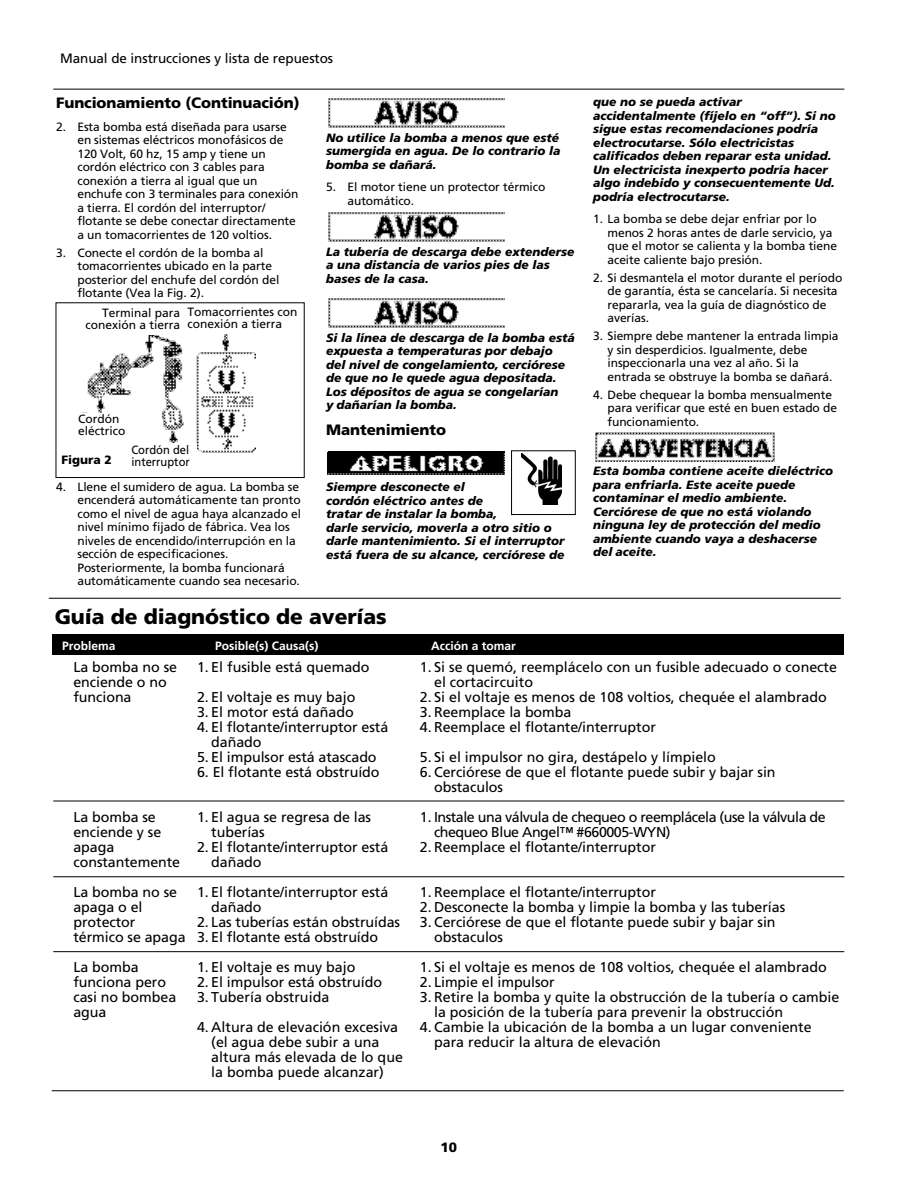
<style>
.page{position:relative;width:918px;height:1188px;background:#fff}
.page>*{position:absolute;margin:0;border:0;box-sizing:border-box;transform-origin:0 0}
.t1{font:900 21px "Frutiger";letter-spacing:-.005em;color:#000}
.t2{font:900 15px "Frutiger";letter-spacing:-.005em;color:#000}
.t3{font:14.25px/15px "Frutiger";letter-spacing:-.005em;color:#000}
.t4{font:14.25px/15px "Frutiger";letter-spacing:-.035em;color:#000}
.t5{font:13.5px "Frutiger";letter-spacing:-.005em;color:#000}
.t6{font:900 13.5px "Frutiger";color:#000}
.t7{font:12px/13.5px "Frutiger";letter-spacing:-.005em;color:#000}
.t8{font:italic 900 12px/13.5px "Frutiger";color:#000}
.t9{font:700 12px "Frutiger";color:#fff}
.t10{font:12px "Frutiger";letter-spacing:-.005em;color:#000;scale:.93 1}
.t11{font:900 12px "Frutiger";color:#000}
</style>
<div class="page">
<svg style="left:328px;top:298px;width:177px;height:30px"></svg>
<svg style="left:328px;top:212px;width:177px;height:30px"></svg>
<svg style="left:328px;top:98px;width:177px;height:30px"></svg>
<svg style="left:328px;top:452px;width:177px;height:23px;background:#434343"></svg>
<svg style="left:53px;top:88px;width:792px;height:2px;background:#7f7f7f"></svg>
<div style="left:52px;top:634px;width:791px;height:21px;background:#000"></div>
<hr style="left:53px;top:800px;width:792px;height:2px;background:#808080">
<svg style="left:53px;top:876px;width:792px;height:2px;background:#7f7f7f"></svg>
<svg style="left:53px;top:951px;width:792px;height:1px"></svg>
<svg style="left:595px;top:432px;width:180px;height:30px"></svg>
<div style="left:511px;top:450px;width:65px;height:65px;border:1px solid #000"></div>
<img style="left:522px;top:454px;width:39px;height:51px">
<img style="left:83px;top:334px;width:172px;height:119px">
<div style="left:72px;top:307px;width:110px;height:28px;background:#fff"></div>
<div style="left:77px;top:413px;width:52px;height:28px;background:#fff"></div>
<div style="left:130px;top:444px;width:67px;height:27px;background:#fff"></div>
<svg style="left:51px;top:1090px;width:793px;height:1px"></svg>
<svg style="left:48px;top:597px;width:793px;height:2px;background:#7f7f7f"></svg>
<p class="t5" style="left:60px;top:53px;width:275px">Manual de instrucciones y lista de repuestos</p>
<p class="t2" style="left:56px;top:97px;width:245px">Funcionamiento (Continuación)</p>
<p class="t7" style="left:77px;top:121px;width:223px;text-indent:-21px">2. Esta bomba está diseñada para usarse en sistemas eléctricos monofásicos de 120 Volt, 60 hz, 15 amp y tiene un cordón eléctrico con 3 cables para conexión a tierra al igual que un enchufe con 3 terminales para conexión a tierra. El cordón del interruptor/ flotante se debe conectar directamente a un tomacorrientes de 120 voltios.</p>
<p class="t7" style="left:77px;top:247px;width:203px;text-indent:-21px">3. Conecte el cordón de la bomba al tomacorrientes ubicado en la parte posterior del enchufe del cordón del flotante (Vea la Fig. 2).</p>
<p class="t7" style="left:85px;top:308px;width:96px;line-height:12px;text-align:right">Terminal para conexión a tierra</p>
<p class="t7" style="left:188px;top:307px;width:112px;line-height:12px">Tomacorrientes con conexión a tierra</p>
<p class="t7" style="left:78px;top:414px;width:49px;line-height:12px">Cordón eléctrico</p>
<p class="t10" style="left:131px;top:445px;width:64px">Cordón del</p>
<p class="t11" style="left:62px;top:455px;width:52px">Figura 2</p>
<p class="t10" style="left:131px;top:457px;width:64px">interruptor</p>
<p class="t7" style="left:77px;top:481px;width:225px;text-indent:-21px">4. Llene el sumidero de agua. La bomba se encenderá automáticamente tan pronto como el nivel de agua haya alcanzado el nivel mínimo fijado de fábrica. Vea los niveles de encendido/interrupción en la sección de especificaciones.<br>Posteriormente, la bomba funcionará automáticamente cuando sea necesario.</p>
<p class="t8" style="left:326px;top:132px;width:236px;text-align:justify">No utilice la bomba a menos que esté sumergida en agua. De lo contrario la bomba se dañará.</p>
<p class="t7" style="left:348px;top:181px;width:199px;text-indent:-21px">5. El motor tiene un protector térmico automático.</p>
<p class="t8" style="left:326px;top:246px;width:250px">La tubería de descarga debe extenderse a una distancia de varios pies de las bases de la casa.</p>
<p class="t8" style="left:326px;top:332px;width:250px">Si la línea de descarga de la bomba está expuesta a temperaturas por debajo del nivel de congelamiento, cerciórese de que no le quede agua depositada.<br>Los dépositos de agua se congelarían<br>y dañarían la bomba.</p>
<p class="t2" style="left:326px;top:423px;width:121px">Mantenimiento</p>
<p class="t8" style="left:326px;top:481px;width:240px">Siempre desconecte el<br>cordón eléctrico antes de<br>tratar de instalar la bomba,<br>darle servicio, moverla a otro sitio o darle mantenimiento. Si el interruptor está fuera de su alcance, cerciórese de</p>
<p class="t8" style="left:593px;top:96px;width:244px">que no se pueda activar accidentalmente (fíjelo en “off”). Si no sigue estas recomendaciones podría electrocutarse. Sólo electricistas calificados deben reparar esta unidad.<br>Un electricista inexperto podría hacer algo indebido y consecuentemente Ud. podría electrocutarse.</p>
<p class="t7" style="left:607px;top:213px;width:231px;text-indent:-14px">1. La bomba se debe dejar enfriar por lo menos 2 horas antes de darle servicio, ya que el motor se calienta y la bomba tiene aceite caliente bajo presión.</p>
<p class="t7" style="left:607px;top:272px;width:237px;text-indent:-14px">2. Si desmantela el motor durante el período de garantía, ésta se cancelaría. Si necesita repararla, vea la guía de diagnóstico de averías.</p>
<p class="t7" style="left:607px;top:330px;width:233px;text-indent:-14px">3. Siempre debe mantener la entrada limpia y sin desperdicios. Igualmente, debe inspeccionarla una vez al año. Si la entrada se obstruye la bomba se dañará.</p>
<p class="t7" style="left:607px;top:389px;width:231px;text-indent:-14px">4. Debe chequear la bomba mensualmente para verificar que esté en buen estado de funcionamiento.</p>
<p class="t8" style="left:593px;top:465px;width:241px">Esta bomba contiene aceite dieléctrico para enfriarla. Este aceite puede contaminar el medio ambiente.<br>Cerciórese de que no está violando ninguna ley de protección del medio ambiente cuando vaya a deshacerse del aceite.</p>
<h1 class="t1" style="left:55px;top:608px;width:334px">Guía de diagnóstico de averías</h1>
<p class="t9" style="left:62px;top:641px;width:55px">Problema</p>
<p class="t9" style="left:215px;top:641px;width:105px">Posible(s) Causa(s)</p>
<p class="t9" style="left:431px;top:641px;width:86px">Acción a tomar</p>
<p class="t3" style="left:73px;top:660px;width:105px">La bomba no se enciende o no funciona</p>
<p class="t3" style="left:197px;top:660px;width:174px">1. El fusible está quemado</p>
<p class="t3" style="left:197px;top:690px;width:160px">2. El voltaje es muy bajo</p>
<p class="t3" style="left:197px;top:705px;width:158px">3. El motor está dañado</p>
<p class="t3" style="left:211px;top:720px;width:179px;text-indent:-14px">4. El flotante/interruptor está dañado</p>
<p class="t3" style="left:197px;top:750px;width:181px">5. El impulsor está atascado</p>
<p class="t3" style="left:197px;top:765px;width:184px">6. El flotante está obstruído</p>
<p class="t3" style="left:211px;top:810px;width:161px;text-indent:-14px">1. El agua se regresa de las tuberías</p>
<p class="t3" style="left:211px;top:840px;width:179px;text-indent:-14px">2. El flotante/interruptor está dañado</p>
<p class="t3" style="left:211px;top:885px;width:179px;text-indent:-14px">1. El flotante/interruptor está dañado</p>
<p class="t3" style="left:197px;top:915px;width:205px">2. Las tuberías están obstruídas</p>
<p class="t3" style="left:197px;top:930px;width:183px">3. El flotante está obstruído</p>
<p class="t3" style="left:197px;top:960px;width:160px">1. El voltaje es muy bajo</p>
<p class="t3" style="left:197px;top:975px;width:187px">2. El impulsor está obstruído</p>
<p class="t3" style="left:197px;top:990px;width:134px">3. Tubería obstruida</p>
<p class="t3" style="left:211px;top:1020px;width:193px;text-indent:-14px">4. Altura de elevación excesiva (el agua debe subir a una altura más elevada de lo que la bomba puede alcanzar)</p>
<p class="t3" style="left:434px;top:660px;width:405px;text-indent:-14px">1. Si se quemó, reemplácelo con un fusible adecuado o conecte el cortacircuito</p>
<p class="t3" style="left:420px;top:690px;width:409px">2. Si el voltaje es menos de 108 voltios, chequée el alambrado</p>
<p class="t3" style="left:420px;top:705px;width:153px">3. Reemplace la bomba</p>
<p class="t3" style="left:420px;top:720px;width:238px">4. Reemplace el flotante/interruptor</p>
<p class="t3" style="left:420px;top:750px;width:298px">5. Si el impulsor no gira, destápelo y límpielo</p>
<p class="t3" style="left:434px;top:765px;width:343px;text-indent:-14px">6. Cerciórese de que el flotante puede subir y bajar sin obstaculos</p>
<p class="t4" style="left:434px;top:810px;width:393px;text-indent:-14px">1. Instale una válvula de chequeo o reemplácela (use la válvula de chequeo Blue Angel™ #660005-WYN)</p>
<p class="t3" style="left:420px;top:840px;width:238px">2. Reemplace el flotante/interruptor</p>
<p class="t3" style="left:420px;top:885px;width:238px">1. Reemplace el flotante/interruptor</p>
<p class="t3" style="left:420px;top:900px;width:367px">2. Desconecte la bomba y limpie la bomba y las tuberías</p>
<p class="t3" style="left:434px;top:915px;width:343px;text-indent:-14px">3. Cerciórese de que el flotante puede subir y bajar sin obstaculos</p>
<p class="t3" style="left:420px;top:960px;width:409px">1. Si el voltaje es menos de 108 voltios, chequée el alambrado</p>
<p class="t3" style="left:420px;top:975px;width:136px">2. Limpie el impulsor</p>
<p class="t3" style="left:434px;top:990px;width:407px;text-indent:-14px">3. Retire la bomba y quite la obstrucción de la tubería o cambie la posición de la tubería para prevenir la obstrucción</p>
<p class="t3" style="left:434px;top:1020px;width:379px;text-indent:-14px">4. Cambie la ubicación de la bomba a un lugar conveniente para reducir la altura de elevación</p>
<p class="t3" style="left:73px;top:810px;width:108px">La bomba se enciende y se apaga constantemente</p>
<p class="t3" style="left:73px;top:885px;width:114px">La bomba no se apaga o el protector térmico se apaga</p>
<p class="t3" style="left:73px;top:960px;width:104px">La bomba funciona pero casi no bombea agua</p>
<p class="t6" style="left:441px;top:1142px;width:18px">10</p>
</div>
